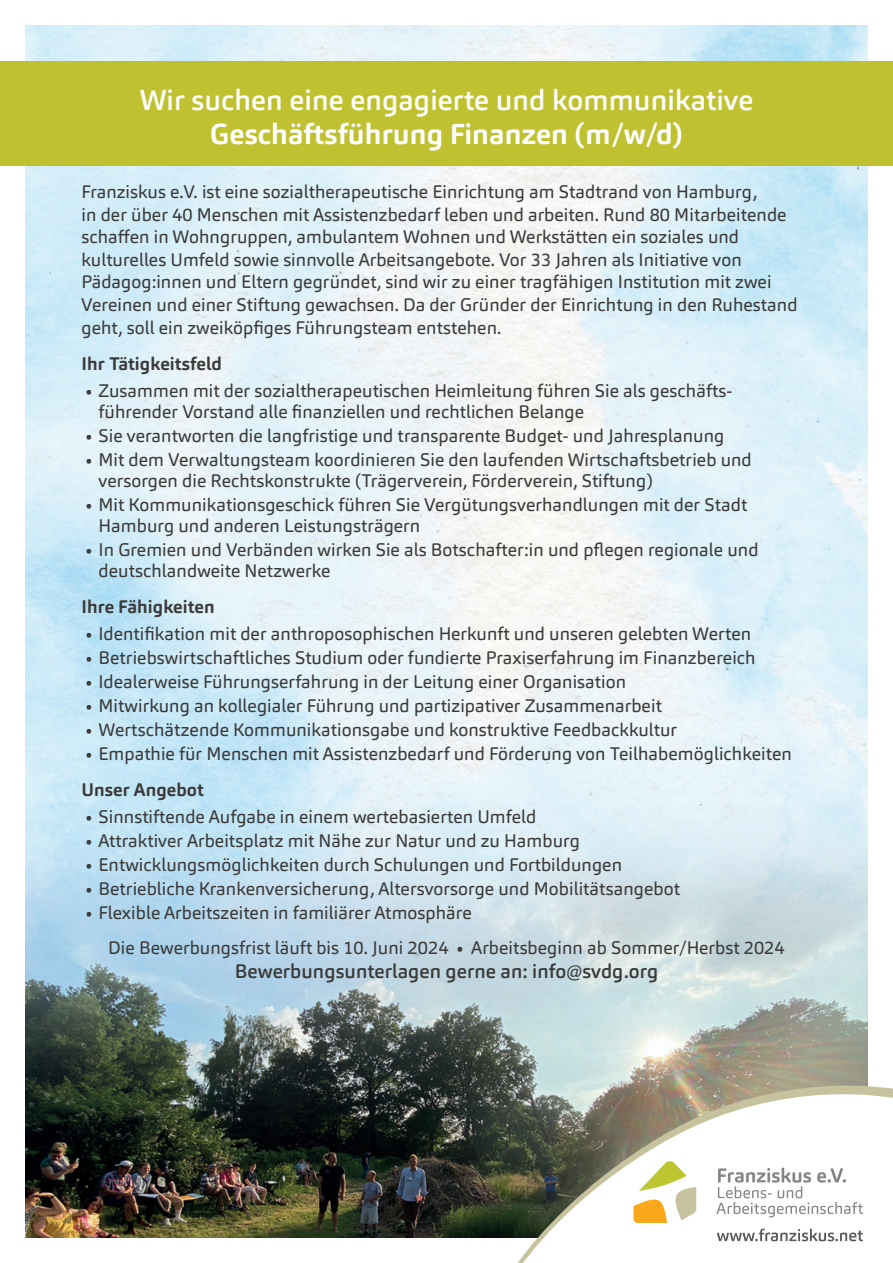
<style>
.page{position:relative;width:893px;height:1263px;background:#fff}
.page>*{position:absolute;margin:0;border:0;box-sizing:border-box;transform-origin:0 0}
.t1{font:500 28.5px "Carnas";letter-spacing:.005em;color:#fff}
.t2{font:700 28.5px "Carnas";letter-spacing:.005em;color:#fff}
.t3{font:500 19.5px "Carnas";letter-spacing:.005em;color:#3b3b39}
.t4{font:18px/22.5px "Carnas";letter-spacing:.005em;color:#3b3b39}
.t5{font:700 18px "Carnas";letter-spacing:.005em;color:#3b3b39}
.s1{font-weight:500}
</style>
<div class="page">
<img style="left:26px;top:26px;width:841px;height:1211px">
<div style="left:0;top:62px;width:893px;height:104px;background:#c0c131"></div>
<svg style="left:518px;top:1068px;width:350px;height:195px;background:#96988a"></svg>
<svg style="left:523px;top:1075px;width:370px;height:188px"></svg>
<svg style="left:717px;top:1228px;width:146px;height:13px"></svg>
<svg style="left:634px;top:1161px;width:62px;height:62px"></svg>
<svg style="left:716px;top:1168px;width:147px;height:49px"></svg>
<h1 class="t1" style="left:140px;top:82px;width:615px">Wir suchen eine engagierte und kommunikative</h1>
<h1 class="t2" style="left:210px;top:116px;width:474px">Geschäftsführung Finanzen (m/w/d)</h1>
<p class="t4" style="left:81px;top:181px;width:718px">Franziskus e.V. ist eine sozialtherapeutische Einrichtung am Stadtrand von Hamburg,<br>in der über 40 Menschen mit Assistenzbedarf leben und arbeiten. Rund 80 Mitarbeitende schaffen in Wohngruppen, ambulantem Wohnen und Werkstätten ein soziales und kulturelles Umfeld sowie sinnvolle Arbeitsangebote. Vor 33 Jahren als Initiative von Pädagog:innen und Eltern gegründet, sind wir zu einer tragfähigen Institution mit zwei Vereinen und einer Stiftung gewachsen. Da der Gründer der Einrichtung in den Ruhestand geht, soll ein zweiköpfiges Führungsteam entstehen.</p>
<p class="t5" style="left:81px;top:352px;width:142px">Ihr Tätigkeitsfeld</p>
<p class="t4" style="left:99px;top:380px;width:635px;line-height:21px;text-indent:-13px">• Zusammen mit der sozialtherapeutischen Heimleitung führen Sie als geschäfts&shy;führender Vorstand alle finanziellen und rechtlichen Belange</p>
<p class="t4" style="left:86px;top:424px;width:640px">• Sie verantworten die langfristige und transparente Budget- und Jahresplanung</p>
<p class="t4" style="left:99px;top:449px;width:655px;line-height:21px;text-indent:-13px">• Mit dem Verwaltungsteam koordinieren Sie den laufenden Wirtschaftsbetrieb und versorgen die Rechtskonstrukte (Trägerverein, Förderverein, Stiftung)</p>
<p class="t4" style="left:99px;top:494px;width:650px;line-height:21px;text-indent:-13px">• Mit Kommunikationsgeschick führen Sie Vergütungsverhandlungen mit der Stadt<br>Hamburg und anderen Leistungsträgern</p>
<p class="t4" style="left:99px;top:539px;width:662px;line-height:21px;text-indent:-13px">• In Gremien und Verbänden wirken Sie als Botschafter:in und pflegen regionale und deutschlandweite Netzwerke</p>
<p class="t5" style="left:81px;top:595px;width:135px">Ihre Fähigkeiten</p>
<p class="t4" style="left:86px;top:622px;width:667px">• Identifikation mit der anthroposophischen Herkunft und unseren gelebten Werten</p>
<p class="t4" style="left:86px;top:646px;width:671px">• Betriebswirtschaftliches Studium oder fundierte Praxiserfahrung im Finanzbereich</p>
<p class="t4" style="left:86px;top:670px;width:542px">• Idealerweise Führungserfahrung in der Leitung einer Organisation</p>
<p class="t4" style="left:86px;top:694px;width:577px">• Mitwirkung an kollegialer Führung und partizipativer Zusammenarbeit</p>
<p class="t4" style="left:86px;top:718px;width:593px">• Wertschätzende Kommunikationsgabe und konstruktive Feedbackkultur</p>
<p class="t4" style="left:86px;top:742px;width:708px">• Empathie für Menschen mit Assistenzbedarf und Förderung von Teilhabemöglichkeiten</p>
<p class="t5" style="left:81px;top:778px;width:124px">Unser Angebot</p>
<p class="t4" style="left:86px;top:805px;width:452px">• Sinnstiftende Aufgabe in einem wertebasierten Umfeld</p>
<p class="t4" style="left:86px;top:829px;width:496px">• Attraktiver Arbeitsplatz mit Nähe zur Natur und zu Hamburg</p>
<p class="t4" style="left:86px;top:853px;width:538px">• Entwicklungsmöglichkeiten durch Schulungen und Fortbildungen</p>
<p class="t4" style="left:86px;top:877px;width:596px">• Betriebliche Krankenversicherung, Altersvorsorge und Mobilitätsangebot</p>
<p class="t4" style="left:86px;top:901px;width:388px">• Flexible Arbeitszeiten in familiärer Atmosphäre</p>
<p class="t4" style="left:108px;top:937px;width:678px">Die Bewerbungsfrist läuft bis 10. Juni 2024 <span class="s1">•</span> Arbeitsbeginn ab Sommer/Herbst 2024</p>
<p class="t3" style="left:235px;top:959px;width:425px">Bewerbungsunterlagen gerne an: info@svdg.org</p>
</div>
